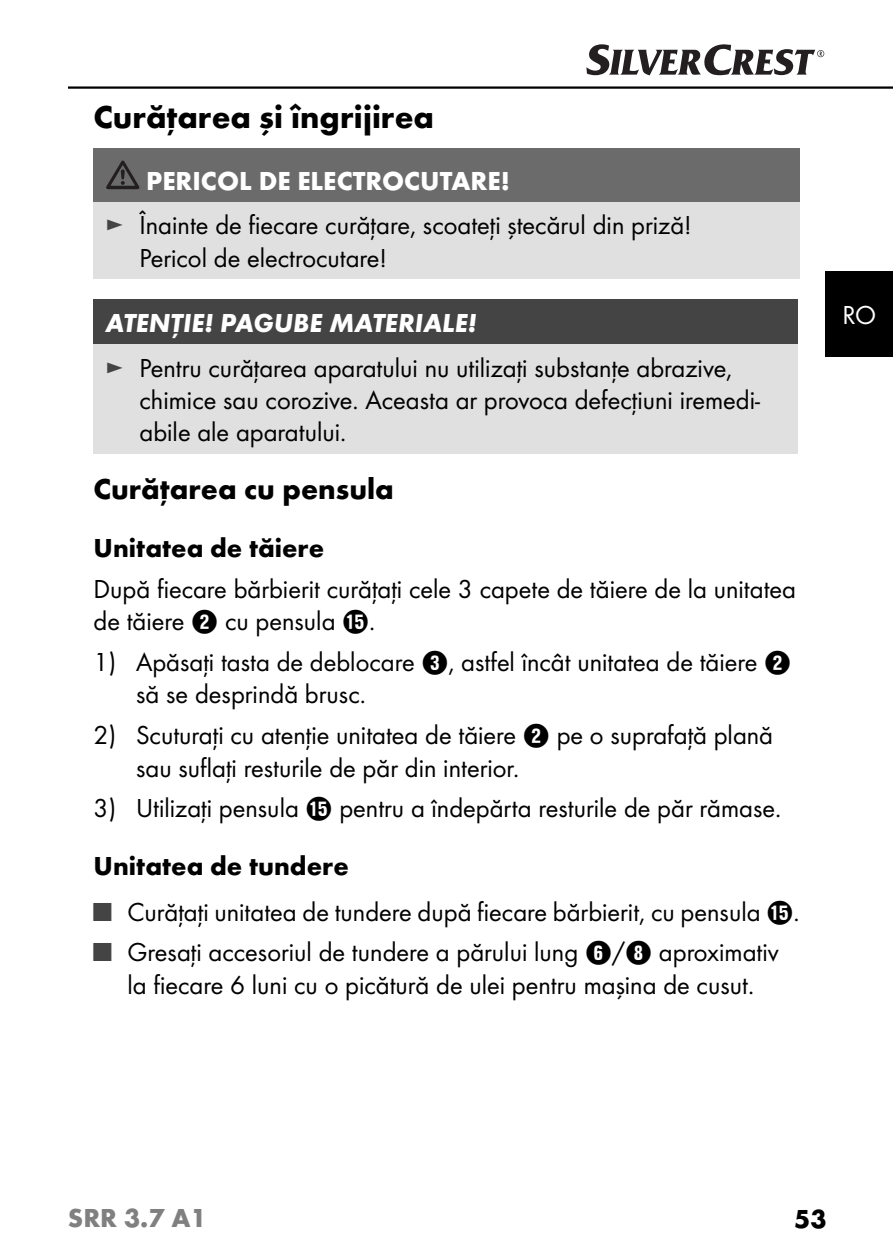
<style>
.page{position:relative;width:893px;height:1259px;background:#fff}
.page>*{position:absolute;margin:0;border:0;box-sizing:border-box;transform-origin:0 0}
.t1{font:700 33px "Futura";color:#000}
.t2{font:700 30px "Futura";color:#000}
.t3{font:27px/32.4px "Futura Boo";color:#000}
.t4{font:700 27px "Futura";color:#000}
.t5{font:italic 700 27px "Futura";color:#fff}
.t6{font:700 27px "Futura";color:#fff}
.t7{font:700 27px "Futura";color:#808080}
.t8{font:27px "Futura Boo";color:#fff}
.s1{color:#444}
.s2{font-family:"Hako PI Nummern"}
</style>
<div class="page">
<hr style="left:68px;top:86px;width:825px;height:3px;background:#000">
<svg style="left:586px;top:44px;width:238px;height:31px"></svg>
<div style="left:825px;top:272px;width:68px;height:84px;background:#000"></div>
<div style="left:93px;top:148px;width:706px;height:54px;background:#6b6b6b"></div>
<div style="left:93px;top:202px;width:706px;height:77px;background:#e0e0e0"></div>
<svg style="left:106px;top:161px;width:33px;height:28px"></svg>
<div style="left:93px;top:299px;width:705px;height:45px;background:#444"></div>
<div style="left:93px;top:344px;width:705px;height:109px;background:#e0e0e0"></div>
<p class="t1" style="left:93px;top:104px;width:342px">Curăţarea şi îngrijirea</p>
<p class="t6" style="left:146px;top:170px;width:365px">PERICOL DE ELECTROCUTARE!</p>
<p class="t3" style="left:139px;top:210px;width:554px;text-indent:-34px"><span class="s1">►</span> Înainte de fiecare curăţare, scoateţi ştecărul din priză!<br>Pericol de electrocutare!</p>
<p class="t5" style="left:105px;top:314px;width:373px">ATENŢIE! PAGUBE MATERIALE!</p>
<p class="t3" style="left:139px;top:353px;width:622px;text-indent:-34px"><span class="s1">►</span> Pentru curăţarea aparatului nu utilizaţi substanţe abrazive, chimice sau corozive. Aceasta ar provoca defecţiuni iremedi&shy;abile ale aparatului.</p>
<p class="t2" style="left:93px;top:477px;width:302px">Curăţarea cu pensula</p>
<p class="t4" style="left:93px;top:537px;width:232px">Unitatea de tăiere</p>
<p class="t3" style="left:93px;top:574px;width:704px">După fiecare bărbierit curăţaţi cele 3 capete de tăiere de la unitatea de tăiere <span class="s2">2</span> cu pensula <span class="s2">t</span>.</p>
<p class="t3" style="left:136px;top:647px;width:657px;text-indent:-43px">1) Apăsaţi tasta de deblocare <span class="s2">3</span>, astfel încât unitatea de tăiere <span class="s2">2 </span>să se desprindă brusc.</p>
<p class="t3" style="left:136px;top:720px;width:638px;text-indent:-43px">2) Scuturaţi cu atenţie unitatea de tăiere <span class="s2">2</span> pe o suprafaţă plană sau suflaţi resturile de păr din interior.</p>
<p class="t3" style="left:93px;top:794px;width:689px">3) Utilizaţi pensula <span class="s2">t</span> pentru a îndepărta resturile de păr rămase.</p>
<p class="t4" style="left:93px;top:856px;width:257px">Unitatea de tundere</p>
<p class="t3" style="left:93px;top:897px;width:707px"><span class="s1">■</span> Curăţaţi unitatea de tundere după fiecare bărbierit, cu pensula <span class="s2">t</span>.</p>
<p class="t3" style="left:93px;top:938px;width:687px;text-align:center"><span class="s1">■</span> Gresaţi accesoriul de tundere a părului lung <span class="s2">6</span>/<span class="s2">8</span> aproximativ la fiecare 6 luni cu o picătură de ulei pentru maşina de cusut.</p>
<p class="t8" style="left:842px;top:302px;width:35px">RO</p>
<p class="t7" style="left:68px;top:1208px;width:140px">SRR 3.7 A1</p>
<p class="t4" style="left:794px;top:1209px;width:34px">53</p>
</div>
